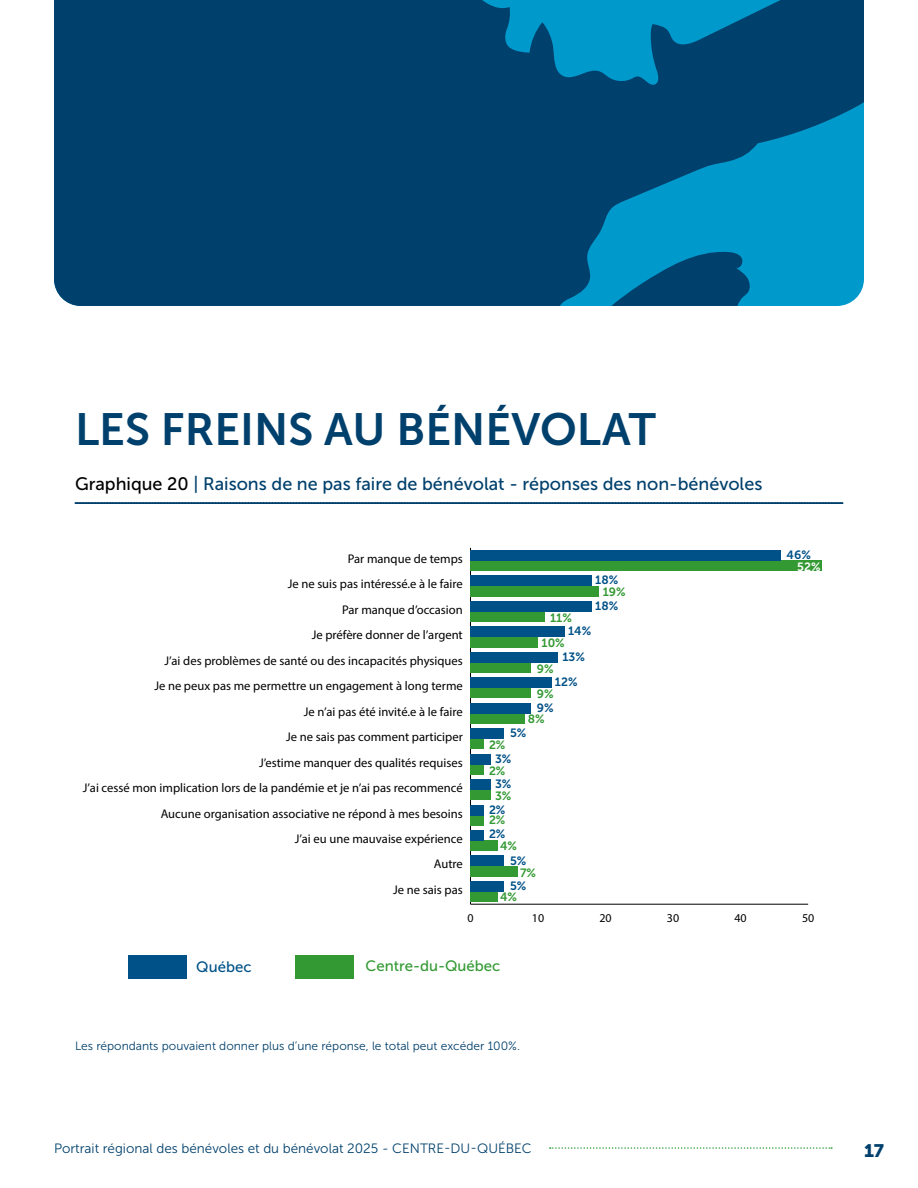
<style>
.page{position:relative;width:918px;height:1188px;background:#fff}
.page>*{position:absolute;margin:0;border:0;box-sizing:border-box;transform-origin:0 0}
.question{font:45px "Museo Sans 700";color:#00406c}
.titre_-_tableau{font:18px "Museo Sans 500";color:#00406c}
.t1{font:18px "Museo Sans 900";color:#00406c}
.t2{font:15px "Museo Sans 500";color:#393}
.t3{font:15px "Museo Sans 500";color:#005187}
.t4{font:13.5px "Museo Sans 300";color:#00406c}
.t5{font:12.6px/25.5px "Myriad Pro";color:#000;text-align:right}
._100{font:12px "Museo Sans 300";color:#00406c}
.t6{font:12px/25.5px "Museo Sans 700";color:#005187}
.t7{font:12px/25.5px "Museo Sans 700";color:#393}
.t8{font:12px "Myriad Pro";color:#000}
.t9{font:12px "Museo Sans 700";color:#fff}
.s1{color:#000}
</style>
<div class="page">
<svg style="left:550px;top:1147px;width:282px;height:2px"></svg>
<svg style="left:75px;top:502px;width:768px;height:2px"></svg>
<hr style="left:471px;top:904px;width:337px;height:1px;background:#000">
<hr style="left:470px;top:548px;width:1px;height:356px;background:#000">
<div style="left:471px;top:561px;width:351px;height:10px;background:#393"></div>
<div style="left:471px;top:586px;width:128px;height:10px;background:#393"></div>
<div style="left:471px;top:611px;width:74px;height:11px;background:#393"></div>
<div style="left:471px;top:637px;width:67px;height:10px;background:#393"></div>
<div style="left:471px;top:662px;width:60px;height:11px;background:#393"></div>
<div style="left:471px;top:688px;width:60px;height:10px;background:#393"></div>
<div style="left:471px;top:713px;width:54px;height:10px;background:#393"></div>
<div style="left:471px;top:739px;width:13px;height:10px;background:#393"></div>
<div style="left:471px;top:764px;width:13px;height:10px;background:#393"></div>
<div style="left:471px;top:790px;width:20px;height:10px;background:#393"></div>
<div style="left:471px;top:815px;width:13px;height:10px;background:#393"></div>
<div style="left:471px;top:841px;width:27px;height:10px;background:#393"></div>
<div style="left:471px;top:866px;width:47px;height:10px;background:#393"></div>
<div style="left:471px;top:891px;width:27px;height:11px;background:#393"></div>
<div style="left:471px;top:550px;width:310px;height:11px;background:#005187"></div>
<div style="left:471px;top:576px;width:121px;height:10px;background:#005187"></div>
<div style="left:471px;top:601px;width:121px;height:10px;background:#005187"></div>
<div style="left:471px;top:627px;width:94px;height:10px;background:#005187"></div>
<div style="left:471px;top:652px;width:87px;height:10px;background:#005187"></div>
<div style="left:471px;top:678px;width:81px;height:10px;background:#005187"></div>
<div style="left:471px;top:703px;width:60px;height:10px;background:#005187"></div>
<div style="left:471px;top:729px;width:33px;height:10px;background:#005187"></div>
<div style="left:471px;top:754px;width:20px;height:10px;background:#005187"></div>
<div style="left:471px;top:779px;width:20px;height:11px;background:#005187"></div>
<div style="left:471px;top:805px;width:13px;height:10px;background:#005187"></div>
<div style="left:471px;top:830px;width:13px;height:11px;background:#005187"></div>
<div style="left:471px;top:856px;width:33px;height:10px;background:#005187"></div>
<div style="left:471px;top:881px;width:33px;height:10px;background:#005187"></div>
<div style="left:295px;top:955px;width:59px;height:24px;background:#393"></div>
<div style="left:128px;top:955px;width:59px;height:24px;background:#005187"></div>
<svg style="left:54px;top:0;width:810px;height:306px;fill:#00406c"></svg>
<p class="question" style="left:75px;top:404px;width:583px">LES FREINS AU BÉNÉVOLAT</p>
<p class="titre_-_tableau" style="left:75px;top:474px;width:689px"><span class="s1">Graphique 20</span> | Raisons de ne pas faire de bénévolat - réponses des non-bénévoles</p>
<p class="t5" style="left:83px;top:546px;width:382px">Par manque de temps<br>Je ne suis pas intéressé.e à le faire<br>Par manque d’occasion<br>Je préfère donner de l’argent<br>J’ai des problèmes de santé ou des incapacités physiques<br>Je ne peux pas me permettre un engagement à long terme<br>Je n’ai pas été invité.e à le faire<br>Je ne sais pas comment participer<br>J’estime manquer des qualités requises<br>J’ai cessé mon implication lors de la pandémie et je n’ai pas recommencé Aucune organisation associative ne répond à mes besoins<br>J’ai eu une mauvaise expérience<br>Autre<br>Je ne sais pas</p>
<p class="t6" style="left:595px;top:567px;width:24px">18%</p>
<p class="t7" style="left:603px;top:579px;width:24px">19%</p>
<p class="t6" style="left:595px;top:593px;width:24px">18%</p>
<p class="t7" style="left:542px;top:605px;width:32px;text-indent:9px">11%<br>10%</p>
<p class="t6" style="left:568px;top:618px;width:24px">14%</p>
<p class="t6" style="left:562px;top:644px;width:24px">13%</p>
<p class="t6" style="left:555px;top:669px;width:24px">12%</p>
<p class="t7" style="left:537px;top:656px;width:18px">9%</p>
<p class="t7" style="left:537px;top:681px;width:18px">9%</p>
<p class="t6" style="left:537px;top:695px;width:18px">9%</p>
<p class="t7" style="left:528px;top:706px;width:18px">8%</p>
<p class="t6" style="left:510px;top:720px;width:18px">5%</p>
<p class="t7" style="left:489px;top:732px;width:18px">2%</p>
<p class="t6" style="left:495px;top:746px;width:18px">3%<br>3%</p>
<p class="t7" style="left:489px;top:758px;width:18px">2%</p>
<p class="t7" style="left:495px;top:783px;width:18px">3%</p>
<p class="t6" style="left:489px;top:797px;width:18px">2%</p>
<p class="t7" style="left:489px;top:807px;width:18px">2%</p>
<p class="t6" style="left:489px;top:821px;width:18px">2%</p>
<p class="t7" style="left:500px;top:833px;width:18px">4%</p>
<p class="t6" style="left:510px;top:848px;width:18px">5%<br>5%</p>
<p class="t7" style="left:520px;top:860px;width:18px">7%</p>
<p class="t7" style="left:500px;top:884px;width:18px">4%</p>
<p class="t6" style="left:787px;top:542px;width:26px">46%</p>
<p class="t9" style="left:797px;top:560px;width:25px">52%</p>
<p class="t3" style="left:196px;top:958px;width:57px">Québec</p>
<p class="t8" style="left:467px;top:910px;width:8px">0</p>
<p class="t8" style="left:532px;top:910px;width:14px">10</p>
<p class="t8" style="left:599px;top:910px;width:14px">20</p>
<p class="t8" style="left:667px;top:910px;width:14px">30</p>
<p class="t8" style="left:734px;top:910px;width:14px">40</p>
<p class="t8" style="left:802px;top:910px;width:14px">50</p>
<p class="t2" style="left:366px;top:958px;width:136px">Centre-du-Québec</p>
<p class="_100" style="left:75px;top:1039px;width:446px">Les répondants pouvaient donner plus d’une réponse, le total peut excéder 100%.</p>
<p class="t4" style="left:54px;top:1141px;width:479px">Portrait régional des bénévoles et du bénévolat 2025 - CENTRE-DU-QUÉBEC</p>
<h2 class="t1" style="left:864px;top:1140px;width:22px">17</h2>
</div>
